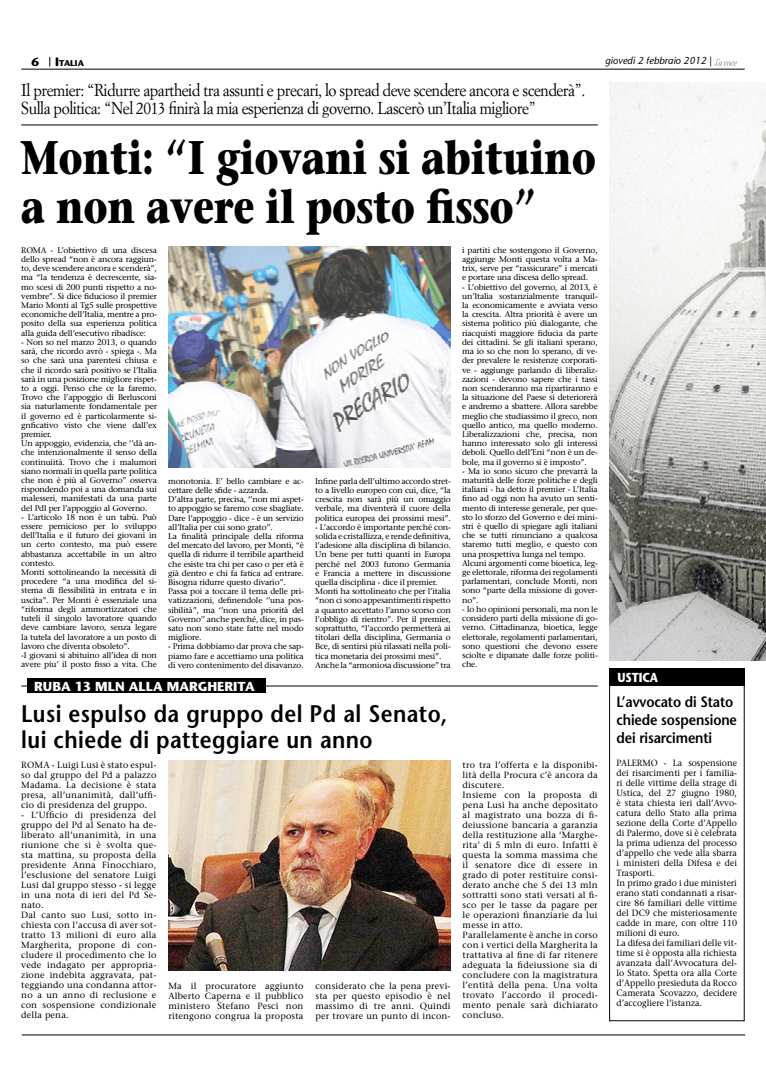
<style>
.page{position:relative;width:766px;height:1078px;background:#fff}
.page>*{position:absolute;margin:0;border:0;box-sizing:border-box;transform-origin:0 0}
.t1{font:700 47px/49px "Stone Serif";letter-spacing:-.01em;color:#000;scale:.8 1}
.t2{font:600 24px/26px "Stone Sans";letter-spacing:.02em;color:#000;scale:.9 1}
.t3{font:17px/18px "Simoncini Garamond";letter-spacing:-.03em;color:#000;scale:.91 1}
.t4{font:600 15px/18px "Stone Sans";letter-spacing:-.01em;color:#000;scale:.9 1}
.t5{font:700 13px "Stone Sans";color:#fff}
.t6{font:700 13px "Stone Sans";color:#fff;scale:.86 1}
.t7{font:700 12px "Stone Sans";color:#000}
.t8{font:italic 10px "Stone Sans";color:#000}
.t9{font:9px/10px "Stone Serif";letter-spacing:.02em;color:#000;text-align:justify}
.t10{font:9px/10px "Stone Serif";color:#000;scale:.96 1}
.t11{font:700 8.4px "Stone Sans";color:#000}
.t12{font:8.2px/9.2px "Stone Serif";letter-spacing:-.02em;color:#000;text-align:justify}
.s1{font-size:12px}
.s2{font-style:normal}
</style>
<div class="page">
<div style="left:609px;top:668px;width:135px;height:352px;border:1px solid #000"></div>
<hr style="left:21px;top:685px;width:576px;height:1px;background:#000">
<hr style="left:21px;top:69px;width:723px;height:1px;background:#000">
<svg style="left:714px;top:59px;width:22px;height:7px"></svg>
<hr style="left:22px;top:1034px;width:723px;height:1px;background:#000">
<img style="left:609px;top:82px;width:156px;height:578px">
<hr style="left:21px;top:124px;width:576px;height:1px;background:#000">
<div style="left:27px;top:678px;width:238px;height:14px;background:#000"></div>
<img style="left:168px;top:246px;width:282px;height:221px">
<div style="left:609px;top:668px;width:135px;height:17px;background:#000"></div>
<img style="left:168px;top:760px;width:282px;height:210px">
<p class="t7" style="left:32px;top:55px;width:9px">6</p>
<p class="t11" style="left:55px;top:58px;width:30px"><span class="s1">I</span>talia</p>
<p class="t8" style="left:605px;top:55px;width:108px">giovedì 2 febbraio 2012 <span class="s2">|</span></p>
<p class="t3" style="left:21px;top:80px;width:621px">Il premier: “Ridurre apartheid tra assunti e precari, lo spread deve scendere ancora e scenderà”.<br>Sulla politica: “Nel 2013 finirà la mia esperienza di governo. Lascerò un’Italia migliore”</p>
<p class="t1" style="left:21px;top:133px;width:719px">Monti: “I giovani si abituino a non avere il posto fisso”</p>
<p class="t12" style="left:21px;top:245px;width:137px">ROMA - L’obiettivo di una discesa dello spread “non è ancora raggiun&shy;to, deve scendere ancora e scenderà”, ma “la tendenza è decrescente, sia&shy;mo scesi di 200 punti rispetto a no&shy;vembre”. Si dice fiducioso il premier Mario Monti al Tg5 sulle prospettive economiche dell’Italia, mentre a pro&shy;posito della sua esperienza politica alla guida dell’esecutivo ribadisce:</p>
<p class="t12" style="left:21px;top:337px;width:137px;text-align:left">- Non so nel marzo 2013, o quando sarà, che ricordo avrò - spiega -. Ma so che sarà una parentesi chiusa e che il ricordo sarà positivo se l’Italia sarà in una posizione migliore rispet&shy;to a oggi. Penso che ce la faremo.<br>Trovo che l’appoggio di Berlusconi sia naturlamente fondamentale per il governo ed è particolarmente si&shy;gnficativo visto che viene dall’ex premier.<br>Un appoggio, evidenzia, che ‘’dà an&shy;che intenzionalmente il senso della continuiità. Trovo che i malumori siano normali in quella parte politica che non è più al Governo” osserva rispondendo poi a una domanda sui malesseri, manifestati da una parte del Pdl per l’appoggio al Governo.</p>
<p class="t12" style="left:21px;top:512px;width:137px;text-align:left">- L’articolo 18 non è un tabù. Può essere pernicioso per lo sviluppo dell’Italia e il futuro dei giovani in un certo contesto, ma può essere abbastanza accettabile in un altro contesto.<br>Monti sottolineando la necessità di procedere “a una modifica del si&shy;stema di flessibilità in entrata e in uscita”. Per Monti è essenziale una “riforma degli ammortizzatori che tuteli il singolo lavoratore quando deve cambiare lavoro, senza legare la tutela del lavoratore a un posto di lavoro che diventa obsoleto”.<br>-I giovani si abituino all’idea di non avere piu’ il posto fisso a vita. Che</p>
<p class="t12" style="left:168px;top:476px;width:137px;text-align:left">monotonia. E’ bello cambiare e ac&shy;cettare delle sfide - azzarda.<br>D’altra parte, precisa, ‘’non mi aspet&shy;to appoggio se faremo cose sbagliate.<br>Dare l’appoggio - dice - è un servizio all’Italia per cui sono grato”.<br>La finalità principale della riforma del mercato del lavoro, per Monti, “è quella di ridurre il terribile apartheid che esiste tra chi per caso o per età è già dentro e chi fa fatica ad entrare.<br>Bisogna ridurre questo divario”.<br>Passa poi a toccare il tema delle pri&shy;vatizzazioni, definendole ‘’una pos&shy;sibilità”, ma ‘’non una priorità del Governo’’ anche perché, dice, in pas&shy;sato non sono state fatte nel modo migliore.</p>
<p class="t12" style="left:168px;top:642px;width:137px">- Prima dobbiamo dar prova che sap&shy;piamo fare e accettiamo una politica di vero contenimento del disavanzo.</p>
<p class="t5" style="left:34px;top:678px;width:222px">RUBA 13 MLN ALLA MARGHERITA</p>
<p class="t12" style="left:315px;top:476px;width:137px">Infine parla dell’ultimo accordo stret&shy;to a livello europeo con cui, dice, “la crescita non sarà più un omaggio verbale, ma diventerà il cuore della politica europea dei prossimi mesi”.</p>
<p class="t12" style="left:315px;top:522px;width:137px;text-align:left">- L’accordo è importante perché con&shy;solida e cristallizza, e rende definitiva, l’adesione alla disciplina di bilancio.<br>Un bene per tutti quanti in Europa perché nel 2003 furono Germania e Francia a mettere in discussione quella disciplina - dice il premier.<br>Monti ha sottolineato che per l’italia “non ci sono appesantimenti rispetto a quanto accettato l’anno scorso con l’obbligo di rientro”. Per il premier, soprattutto, “l’accordo permetterà ai titolari della disciplina, Germania o Bce, di sentirsi più rilassati nella poli&shy;tica monetaria dei prossimi mesi”.<br>Anche la “armoniosa discussione” tra</p>
<p class="t2" style="left:21px;top:700px;width:475px">Lusi espulso da gruppo del Pd al Senato, lui chiede di patteggiare un anno</p>
<p class="t9" style="left:21px;top:759px;width:137px">ROMA - Luigi Lusi è stato espul&shy;so dal gruppo del Pd a palazzo Madama. La decisione è stata presa, all’unanimità, dall’uffi&shy;cio di presidenza del gruppo.</p>
<p class="t9" style="left:21px;top:809px;width:137px;text-align:left">- L’Ufficio di presidenza del gruppo del Pd al Senato ha de&shy;liberato all’unanimità, in una riunione che si è svolta que&shy;sta mattina, su proposta della presidente Anna Finocchiaro, l’esclusione del senatore Luigi<br>Lusi dal gruppo stesso - si legge in una nota di ieri del Pd Se&shy;nato.<br>Dal canto suo Lusi, sotto in&shy;chiesta con l’accusa di aver sot&shy;tratto 13 milioni di euro alla<br>Margherita, propone di con&shy;cludere il procedimento che lo vede indagato per appropria&shy;zione indebita aggravata, pat&shy;teggiando una condanna attor&shy;no a un anno di reclusione e con sospensione condizionale della pena.</p>
<p class="t9" style="left:168px;top:980px;width:137px">Ma il procuratore aggiunto Alberto Caperna e il pubblico ministero Stefano Pesci non ritengono congrua la proposta</p>
<p class="t9" style="left:315px;top:980px;width:137px">considerato che la pena previ&shy;sta per questo episodio è nel massimo di tre anni. Quindi per trovare un punto di incon-</p>
<p class="t12" style="left:462px;top:245px;width:137px">i partiti che sostengono il Governo, aggiunge Monti questa volta a Ma&shy;trix, serve per “rassicurare” i mercati e portare una discesa dello spread.</p>
<p class="t12" style="left:462px;top:282px;width:137px">- L’obiettivo del governo, al 2013, è un’Italia sostanzialmente tranquil&shy;la economicamente e avviata verso la crescita. Altra priorità è avere un sistema politico più dialogante, che riacquisti maggiore fiducia da parte dei cittadini. Se gli italiani sperano, ma io so che non lo sperano, di ve&shy;der prevalere le resistenze corporati&shy;ve - aggiunge parlando di liberaliz&shy;zazioni - devono sapere che i tassi non scenderanno ma ripartiranno e la situazione del Paese si deteriorerà e andremo a sbattere. Allora sarebbe meglio che studiassimo il greco, non quello antico, ma quello moderno.<br>Liberalizzazioni che, precisa, non hanno interessato solo gli interessi deboli. Quello dell’Eni “non è un de&shy;bole, ma il governo si è imposto”.</p>
<p class="t12" style="left:462px;top:466px;width:137px;text-align:left">- Ma io sono sicuro che prevarrà la maturità delle forze politiche e degli italiani - ha detto il premier - L’Italia fino ad oggi non ha avuto un senti&shy;mento di interesse generale, per que&shy;sto lo sforzo del Governo e dei mini&shy;stri è quello di spiegare agli italiani che se tutti rinunciano a qualcosa staremo tutti meglio, e questo con una prospettiva lunga nel tempo.<br>Alcuni argomenti come bioetica, leg&shy;ge elettorale, riforma dei regolamenti parlamentari, conclude Monti, non sono “parte della missione di gover&shy;no”.</p>
<p class="t12" style="left:462px;top:604px;width:137px">- Io ho opinioni personali, ma non le considero parti della missione di go&shy;verno. Cittadinanza, bioetica, legge elettorale, regolamenti parlamentari, sono questioni che devono essere sciolte e dipanate dalle forze politi&shy;che.</p>
<p class="t9" style="left:462px;top:759px;width:137px;text-align:left">tro tra l’offerta e la disponibi&shy;lità della Procura c’è ancora da discutere.<br>Insieme con la proposta di pena Lusi ha anche depositato al magistrato una bozza di fi&shy;deiussione bancaria a garanzia della restituzione alla ‘Marghe&shy;rita’ di 5 mln di euro. Infatti è questa la somma massima che il senatore dice di essere in grado di poter restituire consi&shy;derato anche che 5 dei 13 mln sottratti sono stati versati al fi&shy;sco per le tasse da pagare per le operazioni finanziarie da lui messe in atto.<br>Parallelamente è anche in corso con i vertici della Margherita la trattativa al fine di far ritenere adeguata la fideiussione sia di concludere con la magistratura l’entità della pena. Una volta trovato l’accordo il procedi&shy;mento penale sarà dichiarato concluso.</p>
<p class="t6" style="left:617px;top:670px;width:49px">USTICA</p>
<p class="t4" style="left:616px;top:692px;width:135px">L’avvocato di Stato chiede sospensione dei risarcimenti</p>
<p class="t10" style="left:616px;top:757px;width:127px">PALERMO - La sospensione dei risarcimenti per i familia&shy;ri delle vittime della strage di<br>Ustica, del 27 giugno 1980, è stata chiesta ieri dall’Avvo&shy;catura dello Stato alla prima sezione della Corte d’Appello di Palermo, dove si è celebrata la prima udienza del processo d’appello che vede alla sbarra i ministeri della Difesa e dei<br>Trasporti.<br>In primo grado i due ministeri erano stati condannati a risar&shy;cire 86 familiari delle vittime del DC9 che misteriosamente cadde in mare, con oltre 110 milioni di euro.<br>La difesa dei familiari delle vit&shy;time si è opposta alla richiesta avanzata dall’Avvocatura del&shy;lo Stato. Spetta ora alla Corte d’Appello presieduta da Rocco<br>Camerata Scovazzo, decidere d’accogliere l’istanza.</p>
</div>
